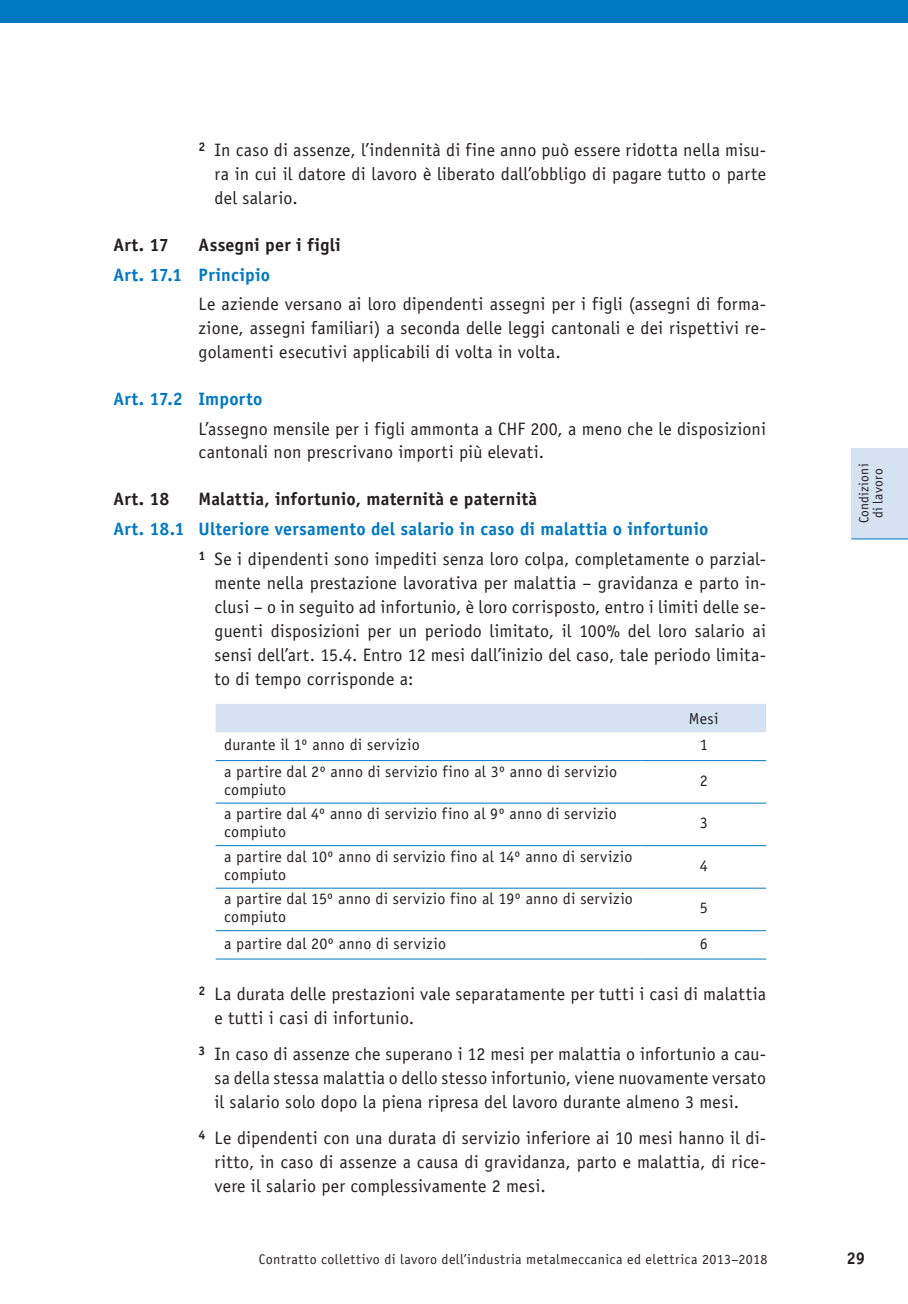
<style>
.page{position:relative;width:908px;height:1304px;background:#fff}
.page>*{position:absolute;margin:0;border:0;box-sizing:border-box;transform-origin:0 0}
.t1{font:18px/24px "Officina Sans Std";letter-spacing:.01em;color:#231f20;text-align:justify}
.t2{font:700 18px/29.8px "Officina Sans Std";letter-spacing:.01em;color:#0079c2}
.t3{font:700 18px "Officina Sans Std";letter-spacing:.01em;color:#231f20}
.t4{font:700 17px "Officina Sans Std";color:#231f20}
.t5{font:16px/18px "Officina Sans Std";letter-spacing:.015em;color:#231f20}
.t6{font:14px "Officina Sans Std";letter-spacing:.035em;color:#231f20}
.t7{font:13.6px/14px "Officina Sans Std";letter-spacing:.02em;color:#231f20;text-align:center}
.s1{font-weight:400;color:#231f20}
</style>
<div class="page">
<div style="left:0;top:0;width:907px;height:23px;background:#0079c2"></div>
<div style="left:215px;top:704px;width:550px;height:28px;background:#d4e2f2"></div>
<hr style="left:215px;top:760px;width:426px;height:1px;background:#0079c2">
<hr style="left:641px;top:760px;width:124px;height:1px;background:#0079c2">
<hr style="left:215px;top:803px;width:426px;height:1px;background:#0079c2">
<hr style="left:641px;top:803px;width:124px;height:1px;background:#0079c2">
<hr style="left:215px;top:845px;width:426px;height:1px;background:#0079c2">
<hr style="left:641px;top:845px;width:124px;height:1px;background:#0079c2">
<hr style="left:215px;top:888px;width:426px;height:1px;background:#0079c2">
<hr style="left:641px;top:888px;width:124px;height:1px;background:#0079c2">
<hr style="left:215px;top:930px;width:426px;height:1px;background:#0079c2">
<hr style="left:641px;top:930px;width:124px;height:1px;background:#0079c2">
<hr style="left:215px;top:959px;width:426px;height:1px;background:#0079c2">
<hr style="left:641px;top:959px;width:124px;height:1px;background:#0079c2">
<div style="left:850px;top:448px;width:57px;height:91px;background:#d4e2f2"></div>
<hr style="left:850px;top:538px;width:57px;height:1px;background:#0079c2">
<p class="t1" style="left:214px;top:138px;width:552px;text-indent:-16px"><sup>2</sup> In caso di assenze, l’indennità di fine anno può essere ridotta nella misu&shy;ra in cui il datore di lavoro è liberato dall’obbligo di pagare tutto o parte del salario.</p>
<p class="t3" style="left:113px;top:233px;width:57px">Art. 17</p>
<p class="t3" style="left:198px;top:233px;width:143px">Assegni per i figli</p>
<p class="t2" style="left:113px;top:259px;width:158px">Art. 17.1 Principio</p>
<p class="t1" style="left:198px;top:292px;width:568px">Le aziende versano ai loro dipendenti assegni per i figli (assegni di forma&shy;zione, assegni familiari) a seconda delle leggi cantonali e dei rispettivi re&shy;golamenti esecutivi applicabili di volta in volta.</p>
<p class="t2" style="left:113px;top:384px;width:150px">Art. 17.2 Importo</p>
<p class="t1" style="left:198px;top:416px;width:568px">L’assegno mensile per i figli ammonta a CHF 200, a meno che le disposizioni cantonali non prescrivano importi più elevati.</p>
<p class="t3" style="left:113px;top:488px;width:57px">Art. 18</p>
<p class="t3" style="left:198px;top:488px;width:340px">Malattia, infortunio, maternità e paternità</p>
<p class="t2" style="left:198px;top:514px;width:568px;text-indent:-85px">Art. 18.1 Ulteriore versamento del salario in caso di malattia o infortunio<br><sup>1</sup> <span class="s1">Se i dipendenti sono impediti senza loro colpa, completamente o parzial-</span></p>
<p class="t1" style="left:214px;top:570px;width:553px">mente nella prestazione lavorativa per malattia – gravidanza e parto in&shy;clusi – o in seguito ad infortunio, è loro corrisposto, entro i limiti delle se&shy;guenti disposizioni per un periodo limitato, il 100% del loro salario ai sensi dell’art. 15.4. Entro 12 mesi dall’inizio del caso, tale periodo limita&shy;to di tempo corrisponde a:</p>
<p class="t5" style="left:688px;top:709px;width:31px">Mesi</p>
<p class="t5" style="left:224px;top:736px;width:197px">durante il 1º anno di servizio</p>
<p class="t5" style="left:699px;top:736px;width:9px">1</p>
<p class="t5" style="left:224px;top:762px;width:394px">a partire dal 2º anno di servizio fino al 3º anno di servizio compiuto</p>
<p class="t5" style="left:699px;top:771px;width:9px">2</p>
<p class="t5" style="left:224px;top:805px;width:394px">a partire dal 4º anno di servizio fino al 9º anno di servizio compiuto</p>
<p class="t5" style="left:699px;top:814px;width:9px">3</p>
<p class="t5" style="left:224px;top:847px;width:409px">a partire dal 10º anno di servizio fino al 14º anno di servizio compiuto</p>
<p class="t5" style="left:699px;top:856px;width:9px">4</p>
<p class="t5" style="left:224px;top:890px;width:410px">a partire dal 15º anno di servizio fino al 19º anno di servizio compiuto</p>
<p class="t5" style="left:699px;top:899px;width:9px">5</p>
<p class="t5" style="left:224px;top:934px;width:223px">a partire dal 20º anno di servizio</p>
<p class="t5" style="left:699px;top:934px;width:9px">6</p>
<p class="t1" style="left:214px;top:981px;width:552px;text-indent:-16px"><sup>2</sup> La durata delle prestazioni vale separatamente per tutti i casi di malattia e tutti i casi di infortunio.</p>
<p class="t1" style="left:214px;top:1041px;width:553px;text-indent:-16px"><sup>3</sup> In caso di assenze che superano i 12 mesi per malattia o infortunio a cau&shy;sa della stessa malattia o dello stesso infortunio, viene nuovamente -versato il salario solo dopo la piena ripresa del lavoro durante almeno 3 mesi.</p>
<p class="t1" style="left:214px;top:1125px;width:552px;text-indent:-16px"><sup>4</sup> Le dipendenti con una durata di servizio inferiore ai 10 mesi hanno il di&shy;ritto, in caso di assenze a causa di gravidanza, parto e malattia, di rice&shy;vere il salario per complessivamente 2 mesi.</p>
<p class="t7" style="left:856px;top:523px;width:61px;rotate:-90deg">Condizioni di lavoro</p>
<p class="t6" style="left:259px;top:1251px;width:509px">Contratto collettivo di lavoro dell’industria metalmeccanica ed elettrica 2013–2018</p>
<p class="t4" style="left:846px;top:1248px;width:21px">29</p>
</div>
